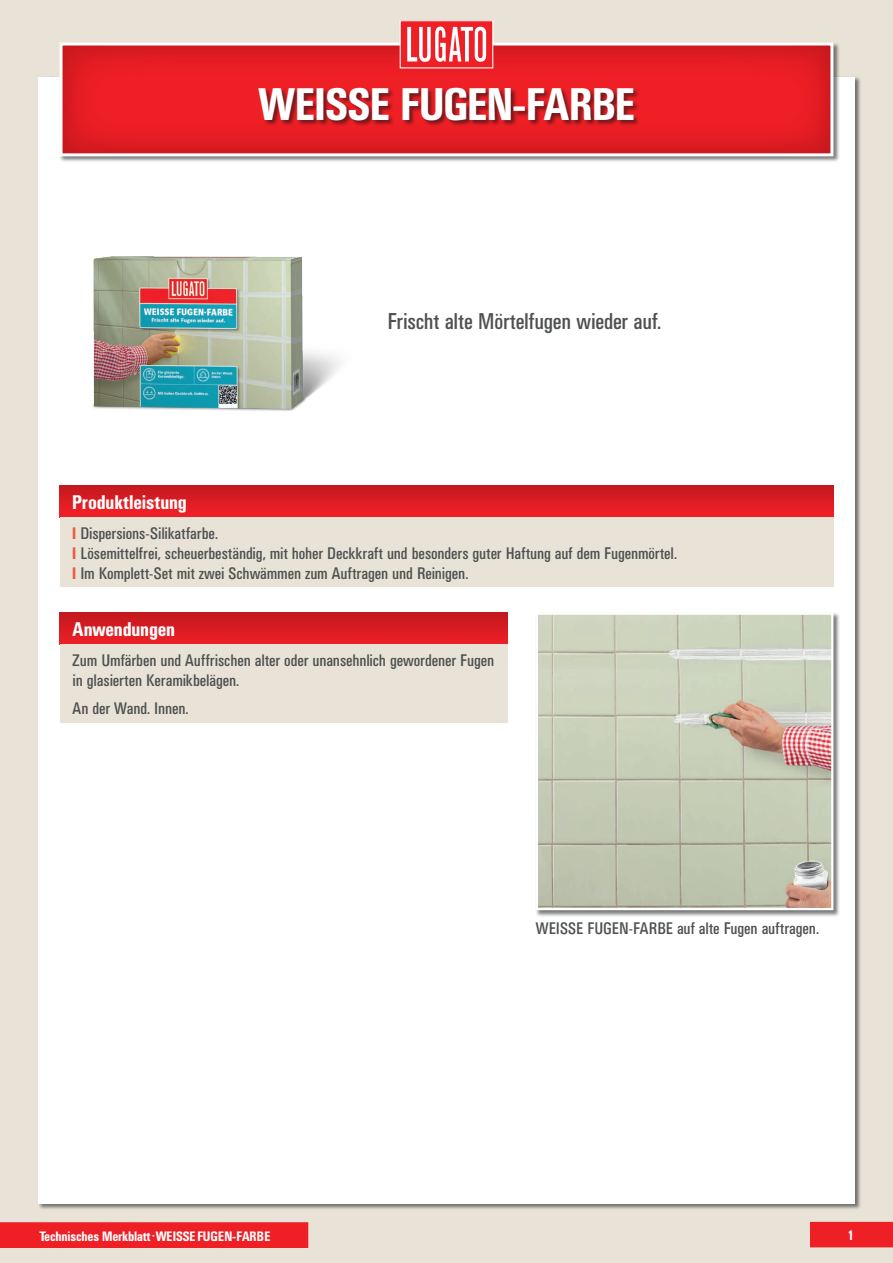
<style>
.page{position:relative;width:893px;height:1263px;background:#e9e3d7}
.page>*{position:absolute;margin:0;border:0;box-sizing:border-box;transform-origin:0 0}
.t1{font:500 condensed 45px "UN11";color:#fff}
.t2{font:condensed 22.5px "UN11";color:#4e5051}
.t3{font:500 condensed 19.5px "UN11";letter-spacing:.005em;color:#fff}
.t4{font:condensed 16.5px/19.8px "UN11";color:#4e5051}
.t5{font:500 condensed 13.5px "UN11";color:#fff}
.s1{font-weight:500;color:#f0593e}
</style>
<div class="page">
<div style="left:38px;top:77px;width:817px;height:1126px;background:#fff"></div>
<div style="left:810px;top:1222px;width:83px;height:25px;background:#ee1f25"></div>
<div style="left:0;top:1222px;width:308px;height:26px;background:#ee1f25"></div>
<div style="left:59px;top:42px;width:781px;height:121px;background:#101314;opacity:.55"></div>
<svg style="left:60px;top:43px;width:773px;height:113px;background:#e62d33"></svg>
<div style="left:258px;top:87px;width:382px;height:40px;background:#101314;opacity:.55"></div>
<div style="left:400px;top:21px;width:93px;height:47px;background:#ee1f25"></div>
<div style="left:400px;top:20px;width:93px;height:48px;border:1px solid #fff"></div>
<svg style="left:407px;top:27px;width:79px;height:35px"></svg>
<div style="left:535px;top:612px;width:305px;height:305px;background:#101314;opacity:.55"></div>
<img style="left:539px;top:615px;width:291px;height:292px">
<div style="left:536px;top:612px;width:297px;height:298px;border:2px solid #fff"></div>
<div style="left:60px;top:485px;width:773px;height:32px;background:linear-gradient(to bottom,#c3191e,#f22026)"></div>
<div style="left:60px;top:517px;width:773px;height:70px;background:#e9e3d7"></div>
<div style="left:60px;top:612px;width:447px;height:32px;background:linear-gradient(to bottom,#c0181d,#ed1f26)"></div>
<div style="left:60px;top:644px;width:447px;height:79px;background:#e9e3d7"></div>
<img style="left:92px;top:257px;width:248px;height:154px">
<h1 class="t1" style="left:259px;top:79px;width:377px">WEISSE FUGEN-FARBE</h1>
<h2 class="t2" style="left:387px;top:309px;width:275px">Frischt alte Mörtelfugen wieder auf.</h2>
<p class="t3" style="left:72px;top:491px;width:116px">Produktleistung</p>
<p class="t4" style="left:72px;top:523px;width:606px"><span class="s1">I</span> Dispersions-Silikatfarbe.<br><span class="s1">I</span> Lösemittelfrei, scheuerbeständig, mit hoher Deckkraft und besonders guter Haftung auf dem Fugenmörtel.<br><span class="s1">I</span> Im Komplett-Set mit zwei Schwämmen zum Auftragen und Reinigen.</p>
<p class="t3" style="left:73px;top:618px;width:104px">Anwendungen</p>
<p class="t4" style="left:73px;top:650px;width:423px">Zum Umfärben und Auffrischen alter oder unansehnlich gewordener Fugen in glasierten Keramikbelägen.</p>
<p class="t4" style="left:73px;top:698px;width:117px">An der Wand. Innen.</p>
<p class="t4" style="left:536px;top:918px;width:285px">WEISSE FUGEN-FARBE auf alte Fugen auftragen.</p>
<p class="t5" style="left:39px;top:1228px;width:232px">Technisches Merkblatt <sup>•</sup> WEISSE FUGEN-FARBE</p>
<p class="t5" style="left:847px;top:1227px;width:8px">1</p>
</div>
